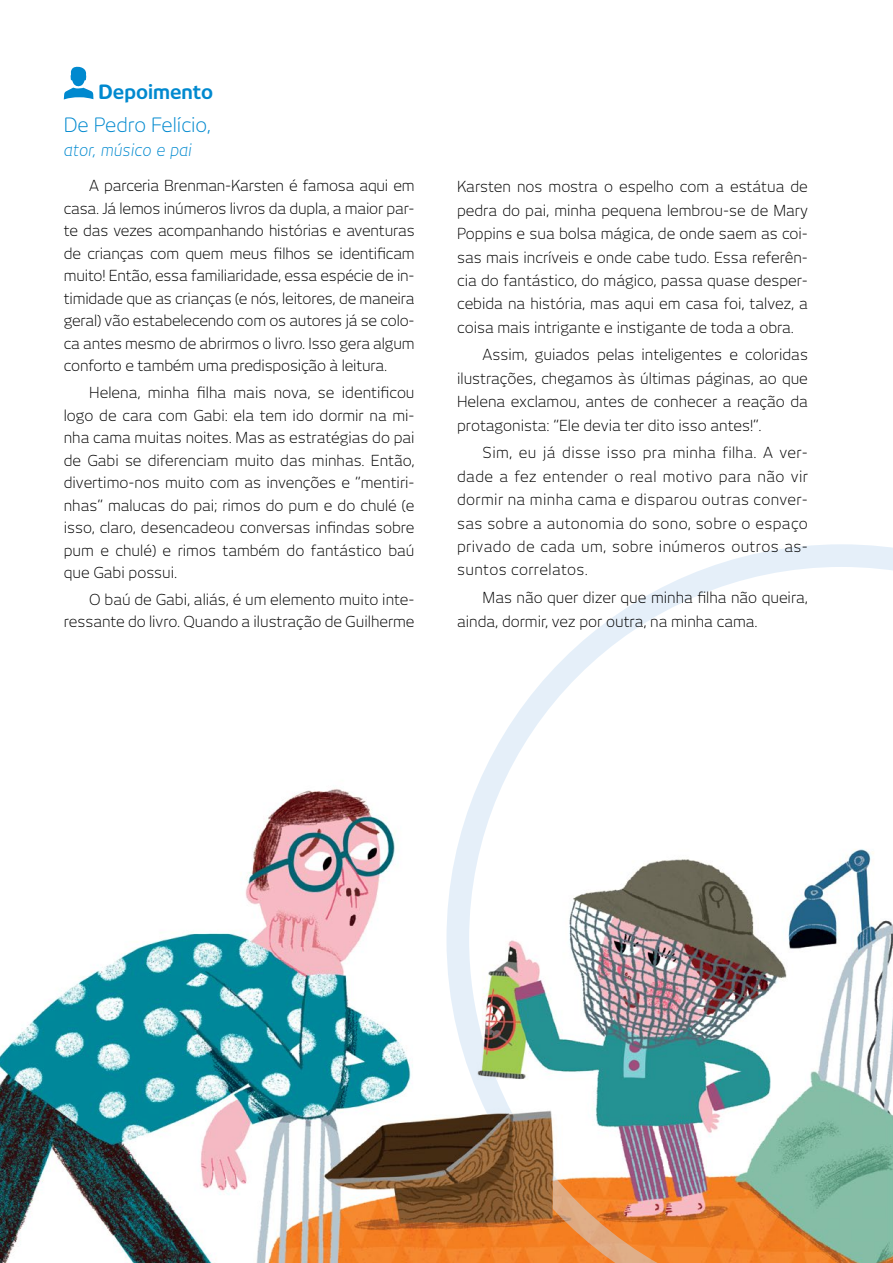
<style>
.page{position:relative;width:893px;height:1263px;background:#fff}
.page>*{position:absolute;margin:0;border:0;box-sizing:border-box;transform-origin:0 0}
.t1{font:300 19.5px "New June";color:#0089cf}
.t2{font:700 19.5px "New June";color:#0089cf}
.t3{font:italic 300 16.5px "New June";color:#0089cf}
.t4{font:300 15px/22.5px "New June";color:#000;text-align:justify}
</style>
<div class="page">
<img style="left:0;top:788px;width:446px;height:475px">
<img style="left:446px;top:544px;width:447px;height:719px">
<svg style="left:64px;top:67px;width:29px;height:32px"></svg>
<h1 class="t2" style="left:99px;top:81px;width:116px">Depoimento</h1>
<h1 class="t1" style="left:64px;top:113px;width:149px">De Pedro Felício,</h1>
<p class="t3" style="left:64px;top:140px;width:130px">ator, músico e pai</p>
<p class="t4" style="left:64px;top:174px;width:352px;text-indent:26px">A parceria Brenman-Karsten é famosa aqui em casa. Já lemos inúmeros livros da dupla, a maior par&shy;te das vezes acompanhando histórias e aventuras de crianças com quem meus filhos se identificam muito! Então, essa familiaridade, essa espécie de in&shy;timidade que as crianças (e nós, leitores, de maneira geral) vão estabelecendo com os autores já se colo&shy;ca antes mesmo de abrirmos o livro. Isso gera algum conforto e também uma predisposição à leitura.</p>
<p class="t4" style="left:64px;top:381px;width:352px;text-indent:26px">Helena, minha filha mais nova, se identificou logo de cara com Gabi: ela tem ido dormir na mi&shy;nha cama muitas noites. Mas as estratégias do pai de Gabi se diferenciam muito das minhas. Então, divertimo-nos muito com as invenções e “mentiri&shy;nhas” malucas do pai; rimos do pum e do chulé (e isso, claro, desencadeou conversas infindas sobre pum e chulé) e rimos também do fantástico baú que Gabi possui.</p>
<p class="t4" style="left:64px;top:588px;width:352px;text-align:right">O baú de Gabi, aliás, é um elemento muito inte&shy;ressante do livro. Quando a ilustração de Guilherme</p>
<p class="t4" style="left:457px;top:175px;width:352px;line-height:23.4px">Karsten nos mostra o espelho com a estátua de pedra do pai, minha pequena lembrou-se de Mary Poppins e sua bolsa mágica, de onde saem as coi&shy;sas mais incríveis e onde cabe tudo. Essa referên&shy;cia do fantástico, do mágico, passa quase desper&shy;cebida na história, mas aqui em casa foi, talvez, a coisa mais intrigante e instigante de toda a obra.</p>
<p class="t4" style="left:457px;top:343px;width:352px;line-height:23.4px;text-indent:26px">Assim, guiados pelas inteligentes e coloridas ilustrações, chegamos às últimas páginas, ao que Helena exclamou, antes de conhecer a reação da protagonista: “Ele devia ter dito isso antes!”.</p>
<p class="t4" style="left:457px;top:441px;width:352px;line-height:23.4px;text-indent:26px">Sim, eu já disse isso pra minha filha. A ver&shy;dade a fez entender o real motivo para não vir dormir na minha cama e disparou outras conver&shy;sas sobre a autonomia do sono, sobre o espaço privado de cada um, sobre inúmeros outros as&shy;suntos correlatos.</p>
<p class="t4" style="left:457px;top:585px;width:352px;line-height:24.2px;text-indent:26px">Mas não quer dizer que minha filha não queira, ainda, dormir, vez por outra, na minha cama.</p>
</div>
